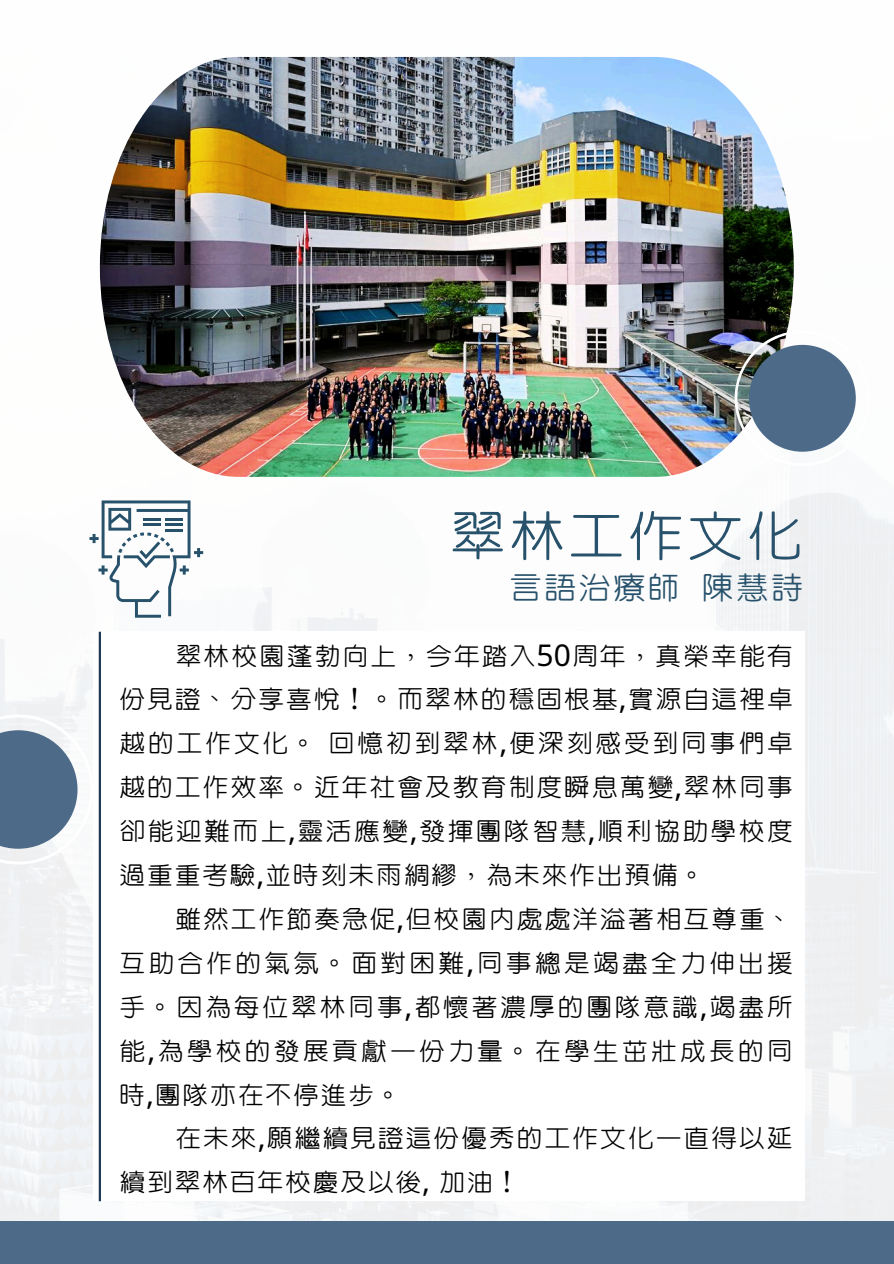
<style>
.page{position:relative;width:894px;height:1264px;background:#fff}
.page>*{position:absolute;margin:0;border:0;box-sizing:border-box;transform-origin:0 0}
.t1{font:64.5px "cw Te X Yen";color:#28526c}
.t2{font:37.5px "cw Te X Yen";color:#28526c}
.t3{font:30px/43.8px "cw Te X Yen";letter-spacing:.005em;color:#000;text-align:justify}
.s1{font-family:"Noto Sans"}
</style>
<div class="page">
<img style="left:0;top:56px;width:893px;height:1165px">
<img style="left:100px;top:57px;width:692px;height:420px">
<div style="left:93px;top:631px;width:711px;height:570px;background:#fff"></div>
<hr style="left:99px;top:631px;width:2px;height:570px;background:#203856">
<svg style="left:89px;top:500px;width:114px;height:117px"></svg>
<div style="left:0;top:1221px;width:893px;height:42px;background:#4d6b89"></div>
<svg style="left:734px;top:330px;width:135px;height:135px"></svg>
<svg style="left:0;top:714px;width:93px;height:150px"></svg>
<p class="t1" style="left:448px;top:506px;width:358px">翠林工作文化</p>
<p class="t2" style="left:508px;top:570px;width:297px">言語治療師陳慧詩</p>
<h1 class="t3" style="left:118px;top:634px;width:676px;text-indent:56px">翠林校園蓬勃向上，今年踏入<span class="s1">50</span>周年，真榮幸能有份見證、分享喜悅！。而翠林的穩固根基<span class="s1">,</span>實源自這裡卓越的工作文化。回憶初到翠林<span class="s1">,</span>便深刻感受到同事們卓越的工作效率。近年社會及教育制度瞬息萬變<span class="s1">,</span>翠林同事卻能迎難而上<span class="s1">,</span>靈活應變<span class="s1">,</span>發揮團隊智慧<span class="s1">,</span>順利協助學校度過重重考驗<span class="s1">,</span>並時刻未雨綢繆，為未來作出預備。</h1>
<h2 class="t3" style="left:118px;top:897px;width:676px;text-indent:56px">雖然工作節奏急促<span class="s1">,</span>但校園內處處洋溢著相互尊重、互助合作的氣氛。面對困難<span class="s1">,</span>同事總是竭盡全力伸出援手。因為每位翠林同事<span class="s1">,</span>都懷著濃厚的團隊意識<span class="s1">,</span>竭盡所能<span class="s1">,</span>為學校的發展貢獻一份力量。在學生茁壯成長的同時<span class="s1">,</span>團隊亦在不停進步。</h2>
<p class="t3" style="left:118px;top:1117px;width:676px;text-indent:56px">在未來<span class="s1">,</span>願繼續見證這份優秀的工作文化一直得以延續到翠林百年校慶及以後<span class="s1">,</span> 加油！</p>
</div>
